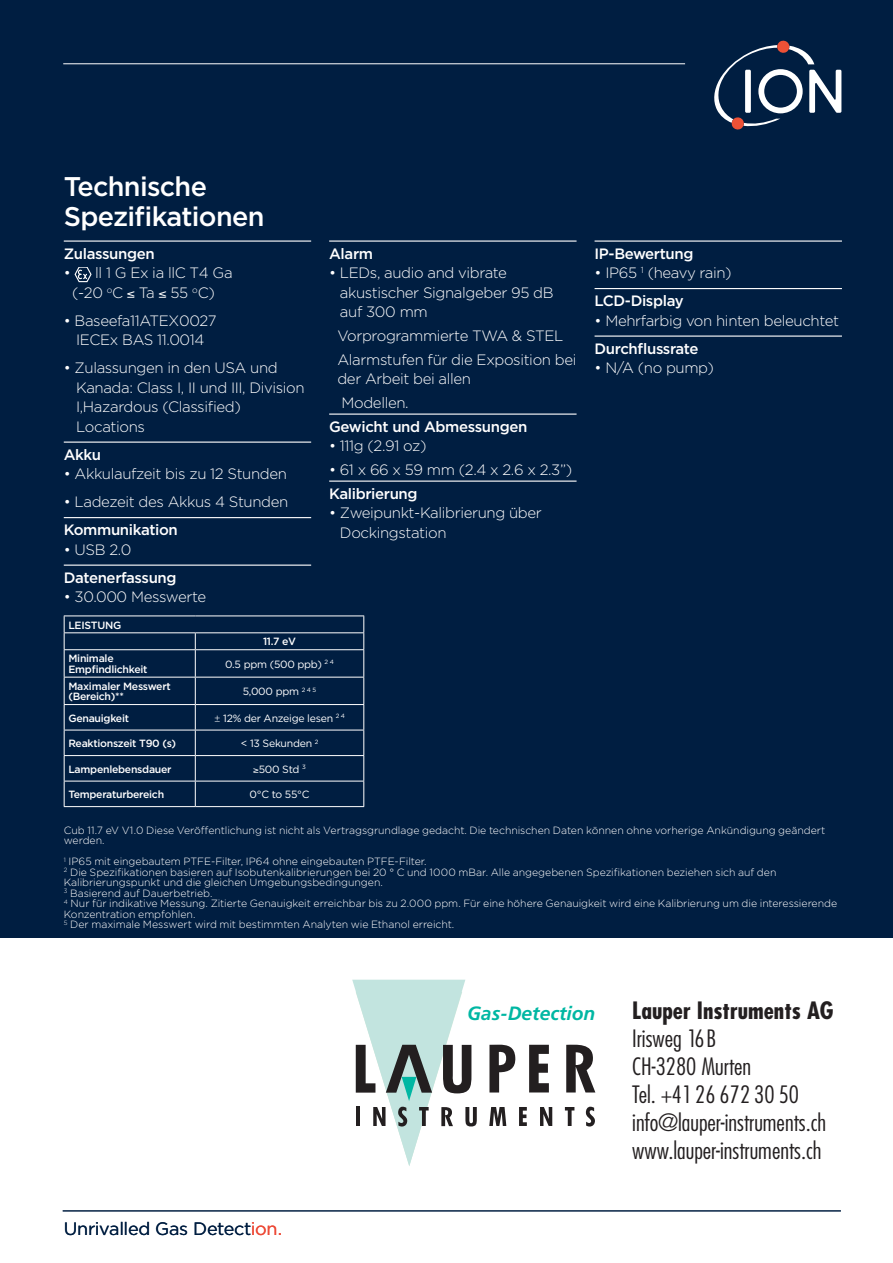
<style>
.page{position:relative;width:893px;height:1263px;background:#fff}
.page>*{position:absolute;margin:0;border:0;box-sizing:border-box;transform-origin:0 0}
.t1{font:500 27px/30px "Gotham";letter-spacing:-.025em;color:#fff}
.t2{font:300 condensed 23.25px/27.9px "Futura";color:#231f20;scale:1.05 1}
.t3{font:700 condensed 23.25px "Futura";color:#231f20;scale:1.05 1}
.t4{font:italic 700 19.2px "Frutiger";color:#00b7a3}
.t5{font:18px "Gotham";letter-spacing:-.02em;color:#001e41}
.t6{font:300 15px/19.5px "Gotham";letter-spacing:-.025em;color:#fff}
.t7{font:500 15px "Gotham";letter-spacing:-.025em;color:#fff}
.t8{font:300 10.5px/10.5px "Gotham";letter-spacing:-.005em;color:#fff}
.Subhead_2{font:500 10.5px/10.5px "Gotham";letter-spacing:-.025em;color:#fff}
.Subhead_2-2{font:10.5px "Gotham";letter-spacing:-.025em;color:#fff}
.s1{font-weight:300}
.s2{color:#ed4b38}
</style>
<div class="page">
<div style="left:0;top:0;width:893px;height:938px;background:#001e41"></div>
<svg style="left:74px;top:267px;width:18px;height:15px"></svg>
<hr style="left:63px;top:1211px;width:778px;height:1px;background:#001e41">
<hr style="left:64px;top:240px;width:247px;height:2px;background:#fff">
<hr style="left:64px;top:441px;width:247px;height:2px;background:#fff">
<hr style="left:64px;top:517px;width:247px;height:1px;background:#fff">
<hr style="left:64px;top:565px;width:247px;height:1px;background:#fff">
<hr style="left:63px;top:64px;width:622px;height:1px;background:#fff">
<hr style="left:63px;top:1210px;width:778px;height:1px;background:#001e41">
<svg style="left:714px;top:40px;width:127px;height:90px"></svg>
<hr style="left:329px;top:240px;width:248px;height:2px;background:#fff">
<hr style="left:329px;top:413px;width:248px;height:2px;background:#fff">
<hr style="left:329px;top:480px;width:248px;height:2px;background:#fff">
<hr style="left:595px;top:240px;width:247px;height:2px;background:#fff">
<hr style="left:595px;top:288px;width:247px;height:1px;background:#fff">
<hr style="left:595px;top:335px;width:247px;height:2px;background:#fff">
<svg style="left:65px;top:616px;width:298px;height:190px"></svg>
<hr style="left:64px;top:615px;width:131px;height:1px;background:#fff">
<hr style="left:195px;top:615px;width:169px;height:1px;background:#fff">
<hr style="left:64px;top:632px;width:131px;height:1px;background:#fff">
<hr style="left:195px;top:632px;width:169px;height:1px;background:#fff">
<hr style="left:64px;top:677px;width:131px;height:1px;background:#fff">
<hr style="left:64px;top:649px;width:131px;height:1px;background:#fff">
<hr style="left:64px;top:704px;width:131px;height:1px;background:#fff">
<hr style="left:64px;top:730px;width:131px;height:1px;background:#fff">
<hr style="left:64px;top:755px;width:131px;height:1px;background:#fff">
<hr style="left:64px;top:781px;width:131px;height:1px;background:#fff">
<hr style="left:64px;top:806px;width:131px;height:1px;background:#fff">
<hr style="left:195px;top:649px;width:169px;height:1px;background:#fff">
<hr style="left:195px;top:677px;width:169px;height:1px;background:#fff">
<hr style="left:195px;top:704px;width:169px;height:1px;background:#fff">
<hr style="left:195px;top:730px;width:169px;height:1px;background:#fff">
<hr style="left:195px;top:755px;width:169px;height:1px;background:#fff">
<hr style="left:195px;top:781px;width:169px;height:1px;background:#fff">
<svg style="left:195px;top:633px;width:1px;height:173px"></svg>
<svg style="left:363px;top:616px;width:1px;height:190px"></svg>
<hr style="left:195px;top:806px;width:169px;height:1px;background:#fff">
<svg style="left:64px;top:616px;width:1px;height:190px"></svg>
<svg style="left:586px;top:1107px;width:9px;height:19px"></svg>
<svg style="left:565px;top:1107px;width:9px;height:19px"></svg>
<svg style="left:540px;top:1107px;width:12px;height:19px"></svg>
<svg style="left:519px;top:1107px;width:8px;height:19px"></svg>
<svg style="left:489px;top:1107px;width:17px;height:19px"></svg>
<svg style="left:566px;top:1044px;width:29px;height:48px"></svg>
<svg style="left:529px;top:1045px;width:20px;height:47px"></svg>
<svg style="left:489px;top:1044px;width:27px;height:48px"></svg>
<svg style="left:352px;top:980px;width:125px;height:186px"></svg>
<p class="t1" style="left:64px;top:171px;width:202px">Technische<br>Spezifikationen</p>
<p class="t7" style="left:64px;top:243px;width:93px">Zulassungen</p>
<p class="t6" style="left:72px;top:263px;width:162px;text-indent:-8px">• ll 1 G Ex ia llC T4 Ga (-20 <sup>o</sup>C ≤ Ta ≤ 55 <sup>o</sup>C)</p>
<p class="t6" style="left:64px;top:310px;width:154px;text-align:center">• Baseefa11ATEX0027<br>IECEx BAS 11.0014</p>
<p class="t6" style="left:76px;top:358px;width:230px;text-indent:-12px">• Zulassungen in den USA und<br>Kanada: Class I, II und III, Division<br>I,Hazardous (Classified)<br>Locations</p>
<p class="t7" style="left:64px;top:445px;width:39px">Akku</p>
<p class="t6" style="left:64px;top:464px;width:225px">• Akkulaufzeit bis zu 12 Stunden</p>
<p class="t6" style="left:64px;top:492px;width:226px">• Ladezeit des Akkus 4 Stunden</p>
<p class="t7" style="left:64px;top:520px;width:116px">Kommunikation</p>
<p class="t6" style="left:64px;top:539px;width:69px">• USB 2.0</p>
<p class="t7" style="left:64px;top:568px;width:114px">Datenerfassung</p>
<p class="t6" style="left:64px;top:587px;width:144px">• 30.000 Messwerte</p>
<p class="Subhead_2" style="left:68px;top:619px;width:54px">LEISTUNG</p>
<p class="Subhead_2" style="left:263px;top:636px;width:35px">11.7 eV</p>
<p class="t7" style="left:329px;top:243px;width:45px">Alarm</p>
<p class="t6" style="left:340px;top:263px;width:215px;text-indent:-11px">• LEDs, audio and vibrate akustischer Signalgeber 95 dB auf 300 mm</p>
<p class="t6" style="left:337px;top:325px;width:227px">Vorprogrammierte TWA &amp; STEL</p>
<p class="t6" style="left:337px;top:349px;width:241px">Alarmstufen für die Exposition bei der Arbeit bei allen</p>
<p class="t6" style="left:342px;top:392px;width:69px">Modellen.</p>
<p class="t7" style="left:329px;top:416px;width:200px">Gewicht und Abmessungen</p>
<p class="t6" style="left:329px;top:436px;width:99px">• 111g (2.91 oz)</p>
<p class="t6" style="left:329px;top:459px;width:245px">• 61 x 66 x 59 mm (2.4 x 2.6 x 2.3”)</p>
<p class="t7" style="left:329px;top:483px;width:90px">Kalibrierung</p>
<p class="t6" style="left:340px;top:503px;width:203px;text-indent:-11px">• Zweipunkt-Kalibrierung über<br>Dockingstation</p>
<p class="Subhead_2" style="left:68px;top:653px;width:81px">Minimale<br>Empfindlichkeit</p>
<p class="Subhead_2-2" style="left:225px;top:658px;width:110px">0.5 ppm (500 ppb) <sup>2</sup> <sup>4</sup></p>
<p class="Subhead_2" style="left:68px;top:681px;width:104px">Maximaler Messwert (Bereich)**</p>
<p class="Subhead_2-2" style="left:243px;top:686px;width:75px">5,000 ppm <sup>2</sup> <sup>4</sup> <sup>5</sup></p>
<p class="Subhead_2" style="left:68px;top:712px;width:62px">Genauigkeit</p>
<p class="Subhead_2-2" style="left:214px;top:712px;width:133px"><span class="s1">±</span> 12% der Anzeige lesen <sup>2</sup> <sup>4</sup></p>
<p class="Subhead_2" style="left:68px;top:738px;width:109px">Reaktionszeit T90 (s)</p>
<p class="Subhead_2-2" style="left:241px;top:738px;width:79px">&lt; 13 Sekunden <sup>2</sup></p>
<p class="Subhead_2" style="left:68px;top:763px;width:105px">Lampenlebensdauer</p>
<p class="Subhead_2-2" style="left:253px;top:763px;width:54px">≥500 Std <sup>3</sup></p>
<p class="Subhead_2" style="left:68px;top:789px;width:97px">Temperaturbereich</p>
<p class="Subhead_2-2" style="left:250px;top:789px;width:62px">0°C to 55°C</p>
<p class="t7" style="left:595px;top:243px;width:100px">IP-Bewertung</p>
<p class="t6" style="left:595px;top:263px;width:139px">• IP65 <sup>1</sup> (heavy rain)</p>
<p class="t7" style="left:595px;top:291px;width:91px">LCD-Display</p>
<p class="t6" style="left:595px;top:310px;width:246px">• Mehrfarbig von hinten beleuchtet</p>
<p class="t7" style="left:595px;top:339px;width:105px">Durchflussrate</p>
<p class="t6" style="left:595px;top:358px;width:121px">• N/A (no pump)</p>
<p class="t8" style="left:64px;top:824px;width:763px">Cub 11.7 eV V1.0 Diese Veröffentlichung ist nicht als Vertragsgrundlage gedacht. Die technischen Daten können ohne vorherige Ankündigung geändert werden.</p>
<p class="t8" style="left:64px;top:856px;width:364px"><sup>1</sup> IP65 mit eingebautem PTFE-Filter, IP64 ohne eingebauten PTFE-Filter.</p>
<p class="t8" style="left:64px;top:866px;width:714px"><sup>2</sup> Die Spezifikationen basieren auf Isobutenkalibrierungen bei 20 ° C und 1000 mBar. Alle angegebenen Spezifikationen beziehen sich auf den<br>Kalibrierungspunkt und die gleichen Umgebungsbedingungen.</p>
<p class="t8" style="left:64px;top:887px;width:150px"><sup>3</sup> Basierend auf Dauerbetrieb.</p>
<p class="t8" style="left:64px;top:898px;width:775px"><sup>4</sup> Nur für indikative Messung. Zitierte Genauigkeit erreichbar bis zu 2.000 ppm. Für eine höhere Genauigkeit wird eine Kalibrierung um die interessierende<br>Konzentration empfohlen.</p>
<p class="t8" style="left:64px;top:919px;width:392px"><sup>5</sup> Der maximale Messwert wird mit bestimmten Analyten wie Ethanol erreicht.</p>
<p class="t5" style="left:64px;top:1218px;width:220px">Unrivalled Gas Detect<span class="s2">ion.</span></p>
<h3 class="t4" style="left:467px;top:1002px;width:130px">Gas-Detection</h3>
<h2 class="t3" style="left:632px;top:996px;width:193px">Lauper Instruments AG</h2>
<h2 class="t2" style="left:632px;top:1024px;width:186px">Irisweg 16B<br>CH-3280 Murten<br>Tel. +41 26 672 30 50 info@lauper-instruments.ch www.lauper-instruments.ch</h2>
</div>
